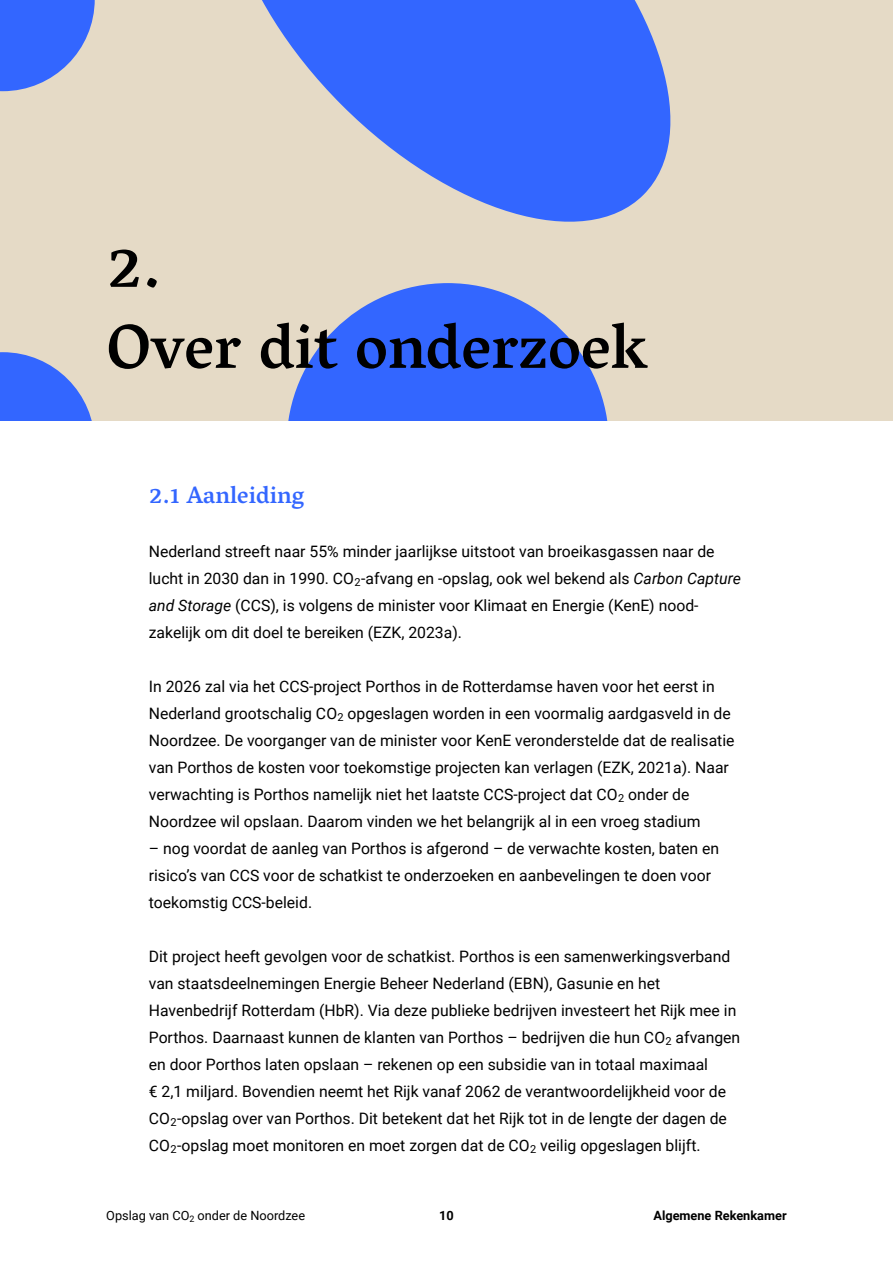
<style>
.page{position:relative;width:893px;height:1263px;background:#fff}
.page>*{position:absolute;margin:0;border:0;box-sizing:border-box;transform-origin:0 0}
.AR_02_Hoofdstuk_kop__h1{font:500 63px/81px "Vesper Libre";color:#000}
.AR_02_Paragraaf__h2{font:500 24px "Vesper Libre";color:#36f}
.AR_01_Inhoud_Paragraaftreepje_is_tekenst{font:15.75px/27px "Roboto";color:#000}
.t1{font:12.75px "Roboto";color:#000}
.t2{font:700 12.75px "Roboto";color:#000}
.s1{font-style:italic}
</style>
<div class="page">
<div style="left:0;top:0;width:893px;height:421px;background:#e5dac6"></div>
<svg style="left:0;top:0;width:95px;height:91px"></svg>
<svg style="left:0;top:352px;width:92px;height:69px"></svg>
<svg style="left:262px;top:0;width:409px;height:222px;fill:#36f"></svg>
<svg style="left:288px;top:283px;width:320px;height:138px"></svg>
<h1 class="AR_02_Hoofdstuk_kop__h1" style="left:106px;top:225px;width:543px">2.<br>Over dit onderzoek</h1>
<h2 class="AR_02_Paragraaf__h2" style="left:149px;top:480px;width:157px">2.1 Aanleiding</h2>
<p class="AR_01_Inhoud_Paragraaftreepje_is_tekenst" style="left:149px;top:537px;width:594px">Nederland streeft naar 55% minder jaarlijkse uitstoot van broeikasgassen naar de lucht in 2030 dan in 1990. CO<sub>2</sub>-afvang en -opslag, ook wel bekend als <span class="s1">Carbon Capture and Storage</span> (CCS), is volgens de minister voor Klimaat en Energie (KenE) nood&shy;zakelijk om dit doel te bereiken (EZK, 2023a).</p>
<p class="AR_01_Inhoud_Paragraaftreepje_is_tekenst" style="left:149px;top:672px;width:587px">In 2026 zal via het CCS-project Porthos in de Rotterdamse haven voor het eerst in Nederland grootschalig CO<sub>2</sub> opgeslagen worden in een voormalig aardgasveld in de Noordzee. De voorganger van de minister voor KenE veronderstelde dat de realisatie van Porthos de kosten voor toekomstige projecten kan verlagen (EZK, 2021a). Naar verwachting is Porthos namelijk niet het laatste CCS-project dat CO<sub>2</sub> onder de Noordzee wil opslaan. Daarom vinden we het belangrijk al in een vroeg stadium</p>
<p class="AR_01_Inhoud_Paragraaftreepje_is_tekenst" style="left:149px;top:834px;width:572px">– nog voordat de aanleg van Porthos is afgerond – de verwachte kosten, baten en risico’s van CCS voor de schatkist te onderzoeken en aanbevelingen te doen voor toekomstig CCS-beleid.</p>
<p class="AR_01_Inhoud_Paragraaftreepje_is_tekenst" style="left:149px;top:942px;width:593px">Dit project heeft gevolgen voor de schatkist. Porthos is een samenwerkingsverband van staatsdeelnemingen Energie Beheer Nederland (EBN), Gasunie en het Havenbedrijf Rotterdam (HbR). Via deze publieke bedrijven investeert het Rijk mee in Porthos. Daarnaast kunnen de klanten van Porthos – bedrijven die hun CO<sub>2</sub> afvangen en door Porthos laten opslaan – rekenen op een subsidie van in totaal maximaal<br>€ 2,1 miljard. Bovendien neemt het Rijk vanaf 2062 de verantwoordelijkheid voor de CO<sub>2</sub>-opslag over van Porthos. Dit betekent dat het Rijk tot in de lengte der dagen de CO<sub>2</sub>-opslag moet monitoren en moet zorgen dat de CO<sub>2</sub> veilig opgeslagen blijft.</p>
<p class="t1" style="left:106px;top:1207px;width:200px">Opslag van CO<sub>2</sub> onder de Noordzee</p>
<p class="t2" style="left:439px;top:1207px;width:16px">10</p>
<p class="t2" style="left:653px;top:1207px;width:135px">Algemene Rekenkamer</p>
</div>
